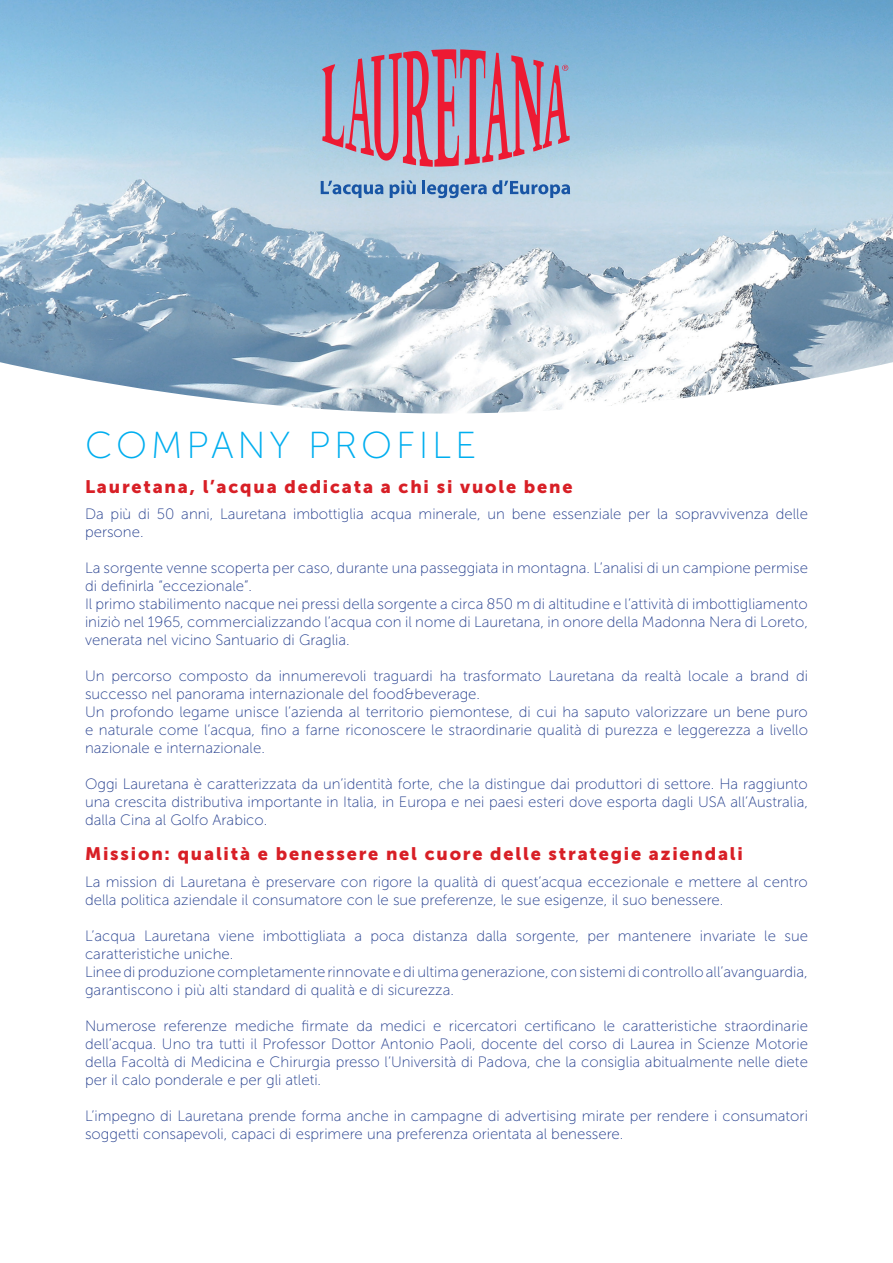
<style>
.page{position:relative;width:893px;height:1263px;background:#fff}
.page>*{position:absolute;margin:0;border:0;box-sizing:border-box;transform-origin:0 0}
.t1{font:37.5px "Museo Sans 100";letter-spacing:.1em;color:#00aeef}
.t2{font:18px "Museo Sans 900";letter-spacing:.1em;color:#d81f26}
.t3{font:15px/18px "Museo Sans 100";color:#253f8e}
</style>
<div class="page">
<img style="left:0;top:0;width:893px;height:414px">
<svg style="left:321px;top:181px;width:62px;height:17px"></svg>
<svg style="left:390px;top:180px;width:26px;height:18px"></svg>
<hr style="left:422px;top:180px;width:3px;height:14px;background:#1855a5">
<svg style="left:427px;top:180px;width:143px;height:18px"></svg>
<svg style="left:322px;top:49px;width:248px;height:118px"></svg>
<h1 class="t1" style="left:85px;top:425px;width:393px">COMPANY PROFILE</h1>
<p class="t2" style="left:85px;top:476px;width:489px">Lauretana, l’acqua dedicata a chi si vuole bene</p>
<p class="t3" style="left:85px;top:505px;width:724px">Da più di 50 anni, Lauretana imbottiglia acqua minerale, un bene essenziale per la sopravvivenza delle persone.</p>
<p class="t3" style="left:85px;top:559px;width:724px">La sorgente venne scoperta per caso, durante una passeggiata in montagna. L’analisi di un campione permise di definirla “eccezionale”.<br>Il primo stabilimento nacque nei pressi della sorgente a circa 850 m di altitudine e l’attività di imbottigliamento iniziò nel 1965, commercializzando l’acqua con il nome di Lauretana, in onore della Madonna Nera di Loreto, venerata nel vicino Santuario di Graglia.</p>
<p class="t3" style="left:85px;top:667px;width:724px">Un percorso composto da innumerevoli traguardi ha trasformato Lauretana da realtà locale a brand di successo nel panorama internazionale del food&amp;beverage.<br>Un profondo legame unisce l’azienda al territorio piemontese, di cui ha saputo valorizzare un bene puro e naturale come l’acqua, fino a farne riconoscere le straordinarie qualità di purezza e leggerezza a livello nazionale e internazionale.</p>
<p class="t3" style="left:85px;top:775px;width:724px;text-align:justify">Oggi Lauretana è caratterizzata da un’identità forte, che la distingue dai produttori di settore. Ha raggiunto una crescita distributiva importante in Italia, in Europa e nei paesi esteri dove esporta dagli USA all’Australia, dalla Cina al Golfo Arabico.</p>
<p class="t2" style="left:85px;top:844px;width:659px">Mission: qualità e benessere nel cuore delle strategie aziendali</p>
<p class="t3" style="left:85px;top:873px;width:724px">La mission di Lauretana è preservare con rigore la qualità di quest’acqua eccezionale e mettere al centro della politica aziendale il consumatore con le sue preferenze, le sue esigenze, il suo benessere.</p>
<p class="t3" style="left:85px;top:927px;width:724px">L’acqua Lauretana viene imbottigliata a poca distanza dalla sorgente, per mantenere invariate le sue caratteristiche uniche.<br>Linee di produzione completamente rinnovate e di ultima generazione, con sistemi di controllo all’avanguardia, garantiscono i più alti standard di qualità e di sicurezza.</p>
<p class="t3" style="left:85px;top:1017px;width:724px;text-align:justify">Numerose referenze mediche firmate da medici e ricercatori certificano le caratteristiche straordinarie dell’acqua. Uno tra tutti il Professor Dottor Antonio Paoli, docente del corso di Laurea in Scienze Motorie della Facoltà di Medicina e Chirurgia presso l’Università di Padova, che la consiglia abitualmente nelle diete per il calo ponderale e per gli atleti.</p>
<p class="t3" style="left:85px;top:1107px;width:724px">L’impegno di Lauretana prende forma anche in campagne di advertising mirate per rendere i consumatori soggetti consapevoli, capaci di esprimere una preferenza orientata al benessere.</p>
</div>
